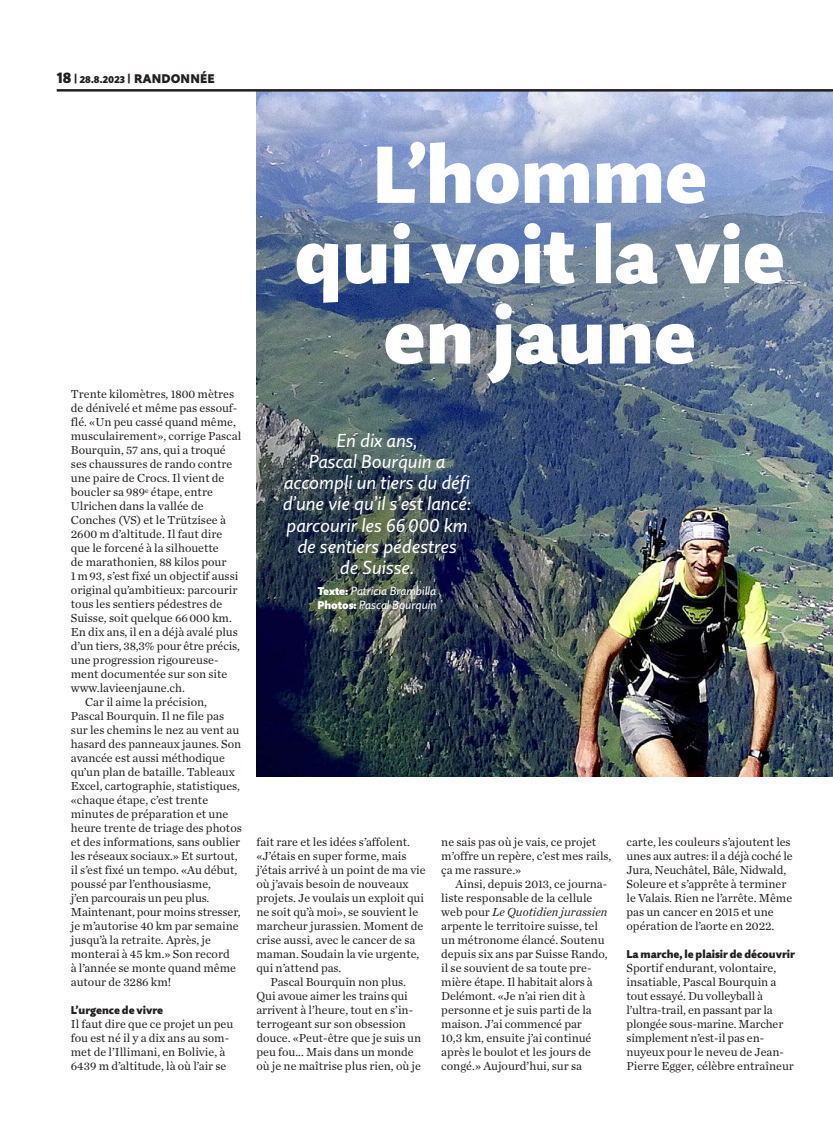
<style>
.page{position:relative;width:833px;height:1134px;background:#fff}
.page>*{position:absolute;margin:0;border:0;box-sizing:border-box;transform-origin:0 0}
._161b_TI_50_QS_x04{font:900 80.25px/80.2px "Quire Sans Pro";letter-spacing:-.01em;color:#fff;text-align:center}
._171_UT_13_QS_x06{font:italic 18.75px/21.2px "Quire Sans Pro";color:#fff;text-align:center}
._301_Rubrik_QS_x01{font:900 12.5px "Quire Sans Pro";letter-spacing:.015em;color:#231f20}
._211_LT_Einzug_CT_x0{font:12.25px/14px "Chronicle Text G1";color:#231f20}
._212_LT_stumpf_CT_x0{font:12.25px/14px "Chronicle Text G1";color:#231f20}
._180_AU_QS_x07{font:italic 11.75px/14px "Quire Sans Pro";color:#fff}
._250_ZT_QS_x09{font:900 11.25px "Quire Sans Pro";color:#231f20}
._300_Rubrik_Ausgabe{font:900 10px "Quire Sans Pro";color:#231f20}
.s1{font-size:15px}
.s2{font-size:10.75px}
.s3{font-size:11.75px}
.s4{font-weight:900;font-style:normal;font-size:11.25px}
.s5{font-style:italic}
</style>
<div class="page">
<img style="left:256px;top:92px;width:577px;height:684px">
<hr style="left:57px;top:89px;width:776px;height:3px;background:#231f20">
<p class="_300_Rubrik_Ausgabe" style="left:57px;top:73px;width:75px"><span class="s1">18</span> <span class="s2">|</span> 28.8.2023 <span class="s2">|</span></p>
<p class="_301_Rubrik_QS_x01" style="left:134px;top:71px;width:82px">RANDONNÉE</p>
<p class="_212_LT_stumpf_CT_x0" style="left:71px;top:386px;width:172px">Trente kilomètres, <span class="s3">1800</span> mètres de dénivelé et même pas essouf&shy;flé. «Un peu cassé quand même, musculairement», corrige Pascal<br>Bourquin, <span class="s3">57</span> ans, qui a troqué ses chaussures de rando contre une paire de Crocs. Il vient de boucler sa <span class="s3">989</span><sup>e</sup> étape, entre<br>Ulrichen dans la vallée de<br>Conches (<span class="s3">VS</span>) et le Trützisee à<br><span class="s3">2600</span> m d’altitude. Il faut dire que le forcené à la silhouette<br>de marathonien, <span class="s3">88</span> kilos pour<br>1 m <span class="s3">93</span>, s’est fixé un objectif aussi original qu’ambitieux: parcourir tous les sentiers pédestres de<br>Suisse, soit quelque <span class="s3">66000</span> km.<br>En dix ans, il en a déjà avalé plus d’un tiers, <span class="s3">38</span>,3% pour être précis, une progression rigoureuse&shy;ment documentée sur son site www.lavieenjaune.ch.</p>
<p class="_211_LT_Einzug_CT_x0" style="left:71px;top:694px;width:172px;text-indent:14px">Car il aime la précision,<br>Pascal Bourquin. Il ne file pas sur les chemins le nez au vent au hasard des panneaux jaunes. Son avancée est aussi méthodique qu’un plan de bataille. Tableaux<br>Excel, cartographie, statistiques, «chaque étape, c’est trente minutes de préparation et une heure trente de triage des photos et des informations, sans oublier les réseaux sociaux.» Et surtout, il s’est fixé un tempo. «Au début, poussé par l’enthousiasme,<br>j’en parcourais un peu plus.<br>Maintenant, pour moins stresser, je m’autorise <span class="s3">40</span> km par semaine jusqu’à la retraite. Après, je monterai à <span class="s3">45</span> km.» Son record<br>à l’année se monte quand même autour de <span class="s3">3286</span> km!</p>
<p class="_250_ZT_QS_x09" style="left:71px;top:1003px;width:94px">L’urgence de vivre</p>
<p class="_212_LT_stumpf_CT_x0" style="left:71px;top:1016px;width:164px">Il faut dire que ce projet un peu fou est né il y a dix ans au som&shy;met de l’Illimani, en Bolivie, à<br><span class="s3">6439</span> m d’altitude, là où l’air se</p>
<p class="_161b_TI_50_QS_x04" style="left:294px;top:133px;width:492px">L’homme<br>qui voit la vie en jaune</p>
<p class="_171_UT_13_QS_x06" style="left:283px;top:429px;width:190px">En dix ans,<br>Pascal Bourquin a accompli un tiers du défi d’une vie qu’il s’est lancé: parcourir les 66000 km de sentiers pédestres<br>de Suisse.</p>
<p class="_180_AU_QS_x07" style="left:317px;top:584px;width:121px"><span class="s4">Texte:</span> Patricia Brambilla<br><span class="s4">Photos:</span> Pascal Bourquin</p>
<p class="_212_LT_stumpf_CT_x0" style="left:256px;top:834px;width:171px">fait rare et les idées s’affolent. «J’étais en super forme, mais j’étais arrivé à un point de ma vie où j’avais besoin de nouveaux projets. Je voulais un exploit qui ne soit qu’à moi», se souvient le marcheur jurassien. Moment de crise aussi, avec le cancer de sa maman. Soudain la vie urgente, qui n’attend pas.</p>
<p class="_211_LT_Einzug_CT_x0" style="left:256px;top:974px;width:166px;text-indent:14px">Pascal Bourquin non plus.<br>Qui avoue aimer les trains qui arrivent à l’heure, tout en s’in&shy;terrogeant sur son obsession douce. «Peut-être que je suis un peu fou... Mais dans un monde où je ne maîtrise plus rien, où je</p>
<p class="_211_LT_Einzug_CT_x0" style="left:441px;top:834px;width:171px">ne sais pas où je vais, ce projet m’offre un repère, c’est mes rails, ça me rassure.»</p>
<p class="_211_LT_Einzug_CT_x0" style="left:441px;top:876px;width:168px;text-indent:14px">Ainsi, depuis <span class="s3">2013</span>, ce journa&shy;liste responsable de la cellule web pour <span class="s5">Le Quotidien jurassien </span>arpente le territoire suisse, tel un métronome élancé. Soutenu depuis six ans par Suisse Rando, il se souvient de sa toute pre&shy;mière étape. Il habitait alors à<br>Delémont. «Je n’ai rien dit à personne et je suis parti de la maison. J’ai commencé par<br><span class="s3">10</span>,3 km, ensuite j’ai continué après le boulot et les jours de congé.» Aujourd’hui, sur sa</p>
<p class="_211_LT_Einzug_CT_x0" style="left:626px;top:834px;width:168px">carte, les couleurs s’ajoutent les unes aux autres: il a déjà coché le<br>Jura, Neuchâtel, Bâle, Nidwald,<br>Soleure et s’apprête à terminer le Valais. Rien ne l’arrête. Même pas un cancer en <span class="s3">2015</span> et une opération de l’aorte en <span class="s3">2022</span>.</p>
<p class="_250_ZT_QS_x09" style="left:626px;top:947px;width:170px">La marche, le plaisir de découvrir</p>
<p class="_212_LT_stumpf_CT_x0" style="left:626px;top:960px;width:169px">Sportif endurant, volontaire, insatiable, Pascal Bourquin a tout essayé. Du volleyball à l’ultra-trail, en passant par la plongée sous-marine. Marcher simplement n’est-il pas en&shy;nuyeux pour le neveu de Jean-<br>Pierre Egger, célèbre entraîneur</p>
</div>
